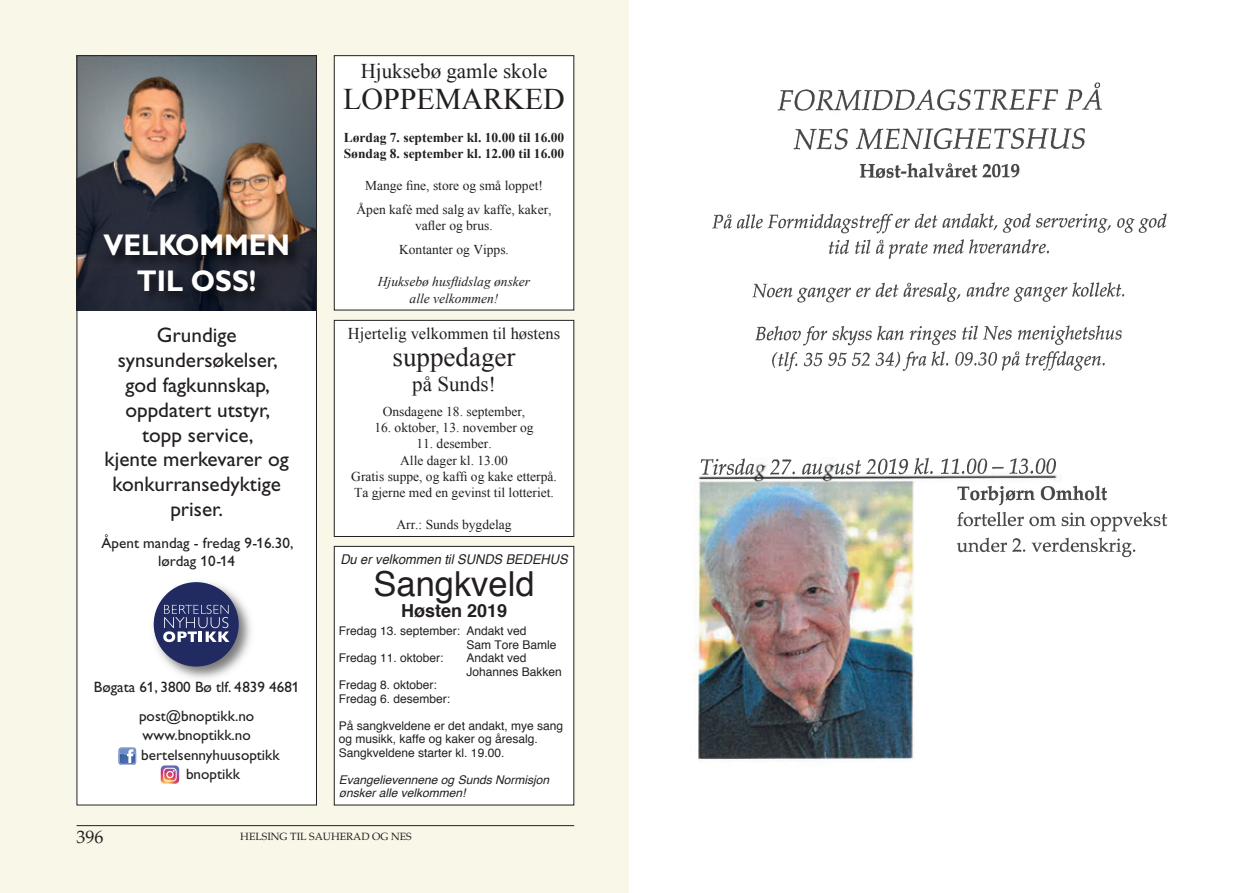
<style>
.page{position:relative;width:1259px;height:893px;background:#f9f8e8}
.page>*{position:absolute;margin:0;border:0;box-sizing:border-box;transform-origin:0 0}
.t1{font:34.5px "Helvetica";color:#231f20}
.t2{font:700 30px/36.2px "Gill Alt One";color:#fff;text-align:center;scale:.93 1}
.t3{font:30px "Times New Roman";color:#231f20}
.t4{font:27px "Times New Roman";color:#231f20}
.t5{font:21px/24.8px "Gill Alt One";color:#231f20;text-align:center}
.t6{font:21px "Times New Roman";color:#231f20}
.t7{font:700 18px "Helvetica";color:#231f20}
.t8{font:18px "Palatino";color:#231f20}
.t9{font:16.5px "Times New Roman";color:#231f20}
.t10{font:15px/18px "Gill Alt One";color:#231f20;text-align:center}
.t11{font:13.5px/16.2px "Times New Roman";color:#231f20;text-align:center}
.t12{font:700 13.5px/16.2px "Times New Roman";color:#231f20}
.t13{font:italic 13.5px/16.2px "Times New Roman";color:#231f20;text-align:center}
.t14{font:italic 13.5px "Helvetica";color:#231f20;scale:.95 1}
.t15{font:12px/13.5px "Helvetica";color:#231f20}
.t16{font:italic 12px/13.5px "Helvetica";color:#231f20}
.t17{font:10.5px "Palatino";color:#231f20}
</style>
<div class="page">
<hr style="left:77px;top:825px;width:497px;height:1px;background:#231f20">
<div style="left:77px;top:55px;width:240px;height:750px;background:#fff"></div>
<img style="left:79px;top:57px;width:236px;height:167px">
<img style="left:79px;top:224px;width:236px;height:87px">
<img style="left:153px;top:582px;width:98px;height:97px">
<div style="left:154px;top:582px;width:85px;height:84px;background:#212a61;border-radius:50%"></div>
<svg style="left:163px;top:605px;width:66px;height:37px"></svg>
<svg style="left:118px;top:747px;width:18px;height:18px"></svg>
<svg style="left:161px;top:765px;width:18px;height:19px"></svg>
<div style="left:77px;top:55px;width:240px;height:750px;border:1px solid #231f20"></div>
<div style="left:334px;top:56px;width:240px;height:254px;background:#fff"></div>
<div style="left:334px;top:55px;width:240px;height:255px;border:1px solid #231f20"></div>
<div style="left:334px;top:320px;width:240px;height:216px;background:#fff"></div>
<div style="left:334px;top:320px;width:240px;height:217px;border:1px solid #231f20"></div>
<div style="left:334px;top:546px;width:240px;height:259px;background:#fff"></div>
<div style="left:334px;top:546px;width:240px;height:259px;border:1px solid #231f20"></div>
<img style="left:629px;top:0;width:630px;height:892px">
<img style="left:711px;top:82px;width:456px;height:290px">
<img style="left:698px;top:457px;width:358px;height:20px">
<img style="left:954px;top:484px;width:215px;height:74px">
<img style="left:989px;top:466px;width:16px;height:9px">
<h2 class="t2" style="left:103px;top:226px;width:202px">VELKOMMEN<br>TIL OSS!</h2>
<h3 class="t5" style="left:105px;top:323px;width:186px">Grundige synsundersøkelser, god fagkunnskap, oppdatert utstyr, topp service,<br>kjente merkevarer og konkurransedyktige priser.</h3>
<p class="t10" style="left:102px;top:534px;width:193px">Åpent mandag - fredag 9-16.30, lørdag 10-14</p>
<p class="t10" style="left:94px;top:673px;width:207px;line-height:28.5px">Bøgata 61, 3800 Bø tlf. 4839 4681 post@bnoptikk.no</p>
<p class="t10" style="left:143px;top:726px;width:110px">www.bnoptikk.no</p>
<p class="t10" style="left:141px;top:746px;width:140px">bertelsennyhuusoptikk</p>
<p class="t10" style="left:186px;top:765px;width:55px">bnoptikk</p>
<h3 class="t6" style="left:361px;top:57px;width:188px">Hjuksebø gamle skole</h3>
<h2 class="t3" style="left:343px;top:79px;width:223px">LOPPEMARKED</h2>
<p class="t12" style="left:344px;top:129px;width:222px">Lørdag 7. september kl. 10.00 til 16.00<br>Søndag 8. september kl. 12.00 til 16.00</p>
<p class="t11" style="left:356px;top:174px;width:196px;line-height:23.7px">Mange fine, store og små loppet!<br>Åpen kafé med salg av kaffe, kaker,</p>
<p class="t11" style="left:399px;top:214px;width:111px;line-height:23.7px">vafler og brus.<br>Kontanter og Vipps.</p>
<p class="t13" style="left:378px;top:273px;width:154px">Hjuksebø husflidslag ønsker alle velkommen!</p>
<p class="t9" style="left:348px;top:322px;width:214px">Hjertelig velkommen til høstens</p>
<h3 class="t4" style="left:392px;top:339px;width:124px">suppedager</h3>
<h3 class="t6" style="left:412px;top:370px;width:85px">på Sunds!</h3>
<p class="t11" style="left:383px;top:403px;width:144px">Onsdagene 18. september,</p>
<p class="t11" style="left:374px;top:419px;width:161px">16. oktober, 13. november og</p>
<p class="t11" style="left:351px;top:435px;width:207px">11. desember.<br>Alle dager kl. 13.00<br>Gratis suppe, og kaffi og kake etterpå.<br>Ta gjerne med en gevinst til lotteriet.</p>
<p class="t11" style="left:396px;top:516px;width:117px">Arr.: Sunds bygdelag</p>
<p class="t14" style="left:340px;top:549px;width:241px">Du er velkommen til SUNDS BEDEHUS</p>
<h1 class="t1" style="left:373px;top:557px;width:163px">Sangkveld</h1>
<h3 class="t7" style="left:401px;top:597px;width:108px">Høsten 2019</h3>
<p class="t15" style="left:339px;top:625px;width:189px">Fredag 13. september: Andakt ved</p>
<p class="t15" style="left:466px;top:638px;width:92px">Sam Tore Bamle</p>
<p class="t15" style="left:339px;top:652px;width:106px">Fredag 11. oktober:</p>
<p class="t15" style="left:466px;top:652px;width:97px">Andakt ved<br>Johannes Bakken</p>
<p class="t15" style="left:339px;top:679px;width:113px">Fredag 8. oktober:<br>Fredag 6. desember:</p>
<p class="t15" style="left:339px;top:719px;width:226px">På sangkveldene er det andakt, mye sang og musikk, kaffe og kaker og åresalg.<br>Sangkveldene starter kl. 19.00.</p>
<p class="t16" style="left:339px;top:773px;width:212px">Evangelievennene og Sunds Normisjon ønsker alle velkommen!</p>
<h3 class="t8" style="left:77px;top:826px;width:29px">396</h3>
<p class="t17" style="left:240px;top:831px;width:173px">HELSING TIL SAUHERAD OG NES</p>
</div>
